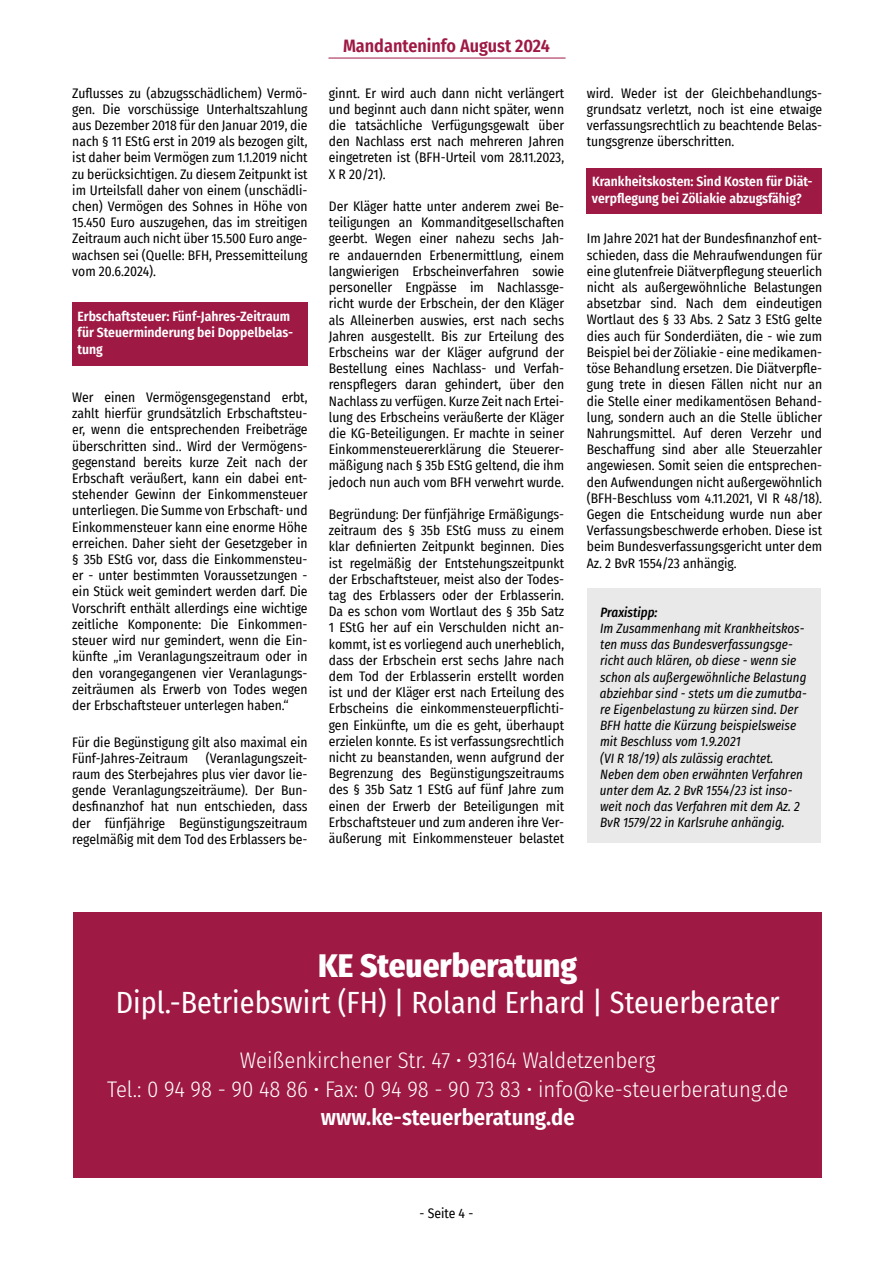
<style>
.page{position:relative;width:893px;height:1263px;background:#fff}
.page>*{position:absolute;margin:0;border:0;box-sizing:border-box;transform-origin:0 0}
.t1{font:800 33px "Fira Sans Condensed";color:#fff}
.t2{font:30px "Fira Sans Condensed";color:#fff}
.t3{font:300 22.5px/28.5px "Fira Sans Condensed";color:#fff;text-align:center}
.t4{font:600 22.5px "Fira Sans Condensed";color:#fff}
.t5{font:600 18px "Fira Sans Condensed";color:#9e1944}
.t6{font:13.5px/16.2px "Fira Sans Condensed";color:#000;text-align:justify}
.t7{font:italic 13.5px/16.2px "Fira Sans Condensed";color:#000}
.t8{font:600 13.5px/16.2px "Fira Sans Condensed";color:#fff}
.t9{font:italic 500 13.5px "Fira Sans Condensed";color:#000}
</style>
<div class="page">
<hr style="left:328px;top:58px;width:238px;height:1px;background:#9e1944">
<div style="left:72px;top:303px;width:236px;height:63px;background:#9e1944"></div>
<div style="left:587px;top:168px;width:235px;height:46px;background:#9e1944"></div>
<div style="left:587px;top:588px;width:234px;height:255px;background:#e9e9e9"></div>
<div style="left:74px;top:912px;width:748px;height:266px;background:#9e1944"></div>
<p class="t6" style="left:72px;top:84px;width:237px">Zuflusses zu (abzugsschädlichem) Vermö&shy;gen. Die vorschüssige Unterhaltszahlung aus Dezember 2018 für den Januar 2019, die nach § 11 EStG erst in 2019 als bezogen gilt, ist daher beim Vermögen zum 1.1.2019 nicht zu berücksichtigen. Zu diesem Zeitpunkt ist im Urteilsfall daher von einem (unschädli&shy;chen) Vermögen des Sohnes in Höhe von 15.450 Euro auszugehen, das im streitigen Zeitraum auch nicht über 15.500 Euro ange&shy;wachsen sei (Quelle: BFH, Pressemitteilung vom 20.6.2024).</p>
<p class="t8" style="left:77px;top:308px;width:217px">Erbschaftsteuer: Fünf-Jahres-Zeitraum für Steuerminderung bei Doppelbelas&shy;tung</p>
<p class="t6" style="left:72px;top:389px;width:237px">Wer einen Vermögensgegenstand erbt, zahlt hierfür grundsätzlich Erbschaftsteu&shy;er, wenn die entsprechenden Freibeträge überschritten sind.. Wird der Vermögens&shy;gegenstand bereits kurze Zeit nach der Erbschaft veräußert, kann ein dabei ent&shy;stehender Gewinn der Einkommensteuer unterliegen. Die Summe von Erbschaft- und Einkommensteuer kann eine enorme Höhe erreichen. Daher sieht der Gesetzgeber in § 35b EStG vor, dass die Einkommensteu&shy;er - unter bestimmten Voraussetzungen - ein Stück weit gemindert werden darf. Die Vorschrift enthält allerdings eine wichtige zeitliche Komponente: Die Einkommen&shy;steuer wird nur gemindert, wenn die Ein&shy;künfte „im Veranlagungszeitraum oder in den vorangegangenen vier Veranlagungs&shy;zeiträumen als Erwerb von Todes wegen der Erbschaftsteuer unterlegen haben.“</p>
<p class="t6" style="left:72px;top:733px;width:237px">Für die Begünstigung gilt also maximal ein<br>Fünf-Jahres-Zeitraum</p>
<p class="t6" style="left:72px;top:749px;width:237px;text-indent:134px">(Veranlagungszeit&shy;raum des Sterbejahres plus vier davor lie&shy;gende Veranlagungszeiträume). Der Bun&shy;desfinanzhof hat nun entschieden, dass der fünfjährige Begünstigungszeitraum regelmäßig mit dem Tod des Erblassers be-</p>
<h3 class="t5" style="left:343px;top:31px;width:208px">Mandanteninfo August 2024</h3>
<p class="t6" style="left:329px;top:84px;width:237px">ginnt. Er wird auch dann nicht verlängert und beginnt auch dann nicht später, wenn die tatsächliche Verfügungsgewalt über den Nachlass erst nach mehreren Jahren eingetreten ist (BFH-Urteil vom 28.11.2023, X R 20/21).</p>
<p class="t6" style="left:329px;top:198px;width:237px">Der Kläger hatte unter anderem zwei Be&shy;teiligungen an Kommanditgesellschaften geerbt. Wegen einer nahezu sechs Jah&shy;re andauernden Erbenermittlung, einem langwierigen Erbscheinverfahren sowie personeller Engpässe im Nachlassge&shy;richt wurde der Erbschein, der den Kläger als Alleinerben auswies, erst nach sechs Jahren ausgestellt. Bis zur Erteilung des Erbscheins war der Kläger aufgrund der Bestellung eines Nachlass- und Verfah&shy;renspflegers daran gehindert, über den Nachlass zu verfügen. Kurze Zeit nach Ertei&shy;lung des Erbscheins veräußerte der Kläger die KG-Beteiligungen. Er machte in seiner Einkommensteuererklärung die Steuerer&shy;mäßigung nach § 35b EStG geltend, die ihm jedoch nun auch vom BFH verwehrt wurde.</p>
<p class="t6" style="left:329px;top:506px;width:237px">Begründung: Der fünfjährige Ermäßigungs&shy;zeitraum des § 35b EStG muss zu einem klar definierten Zeitpunkt beginnen. Dies ist regelmäßig der Entstehungszeitpunkt der Erbschaftsteuer, meist also der Todes&shy;tag des Erblassers oder der Erblasserin.<br>Da es schon vom Wortlaut des § 35b Satz 1 EStG her auf ein Verschulden nicht an&shy;kommt, ist es vorliegend auch unerheblich, dass der Erbschein erst sechs Jahre nach dem Tod der Erblasserin erstellt worden ist und der Kläger erst nach Erteilung des Erbscheins die einkommensteuerpflichti&shy;gen Einkünfte, um die es geht, überhaupt erzielen konnte. Es ist verfassungsrechtlich nicht zu beanstanden, wenn aufgrund der Begrenzung des Begünstigungszeitraums des § 35b Satz 1 EStG auf fünf Jahre zum einen der Erwerb der Beteiligungen mit Erbschaftsteuer und zum anderen ihre Ver&shy;äußerung mit Einkommensteuer belastet</p>
<p class="t6" style="left:587px;top:84px;width:237px">wird. Weder ist der Gleichbehandlungs&shy;grundsatz verletzt, noch ist eine etwaige verfassungsrechtlich zu beachtende Belas&shy;tungsgrenze überschritten.</p>
<p class="t8" style="left:592px;top:173px;width:222px">Krankheitskosten: Sind Kosten für Diät&shy;verpflegung bei Zöliakie abzugsfähig?</p>
<p class="t6" style="left:587px;top:230px;width:237px">Im Jahre 2021 hat der Bundesfinanzhof ent&shy;schieden, dass die Mehraufwendungen für eine glutenfreie Diätverpflegung steuerlich nicht als außergewöhnliche Belastungen absetzbar sind. Nach dem eindeutigen Wortlaut des § 33 Abs. 2 Satz 3 EStG gelte dies auch für Sonderdiäten, die - wie zum Beispiel bei der Zöliakie - eine medikamen&shy;töse Behandlung ersetzen. Die Diätverpfle&shy;gung trete in diesen Fällen nicht nur an die Stelle einer medikamentösen Behand&shy;lung, sondern auch an die Stelle üblicher Nahrungsmittel. Auf deren Verzehr und Beschaffung sind aber alle Steuerzahler angewiesen. Somit seien die entsprechen&shy;den Aufwendungen nicht außergewöhnlich (BFH-Beschluss vom 4.11.2021, VI R 48/18).<br>Gegen die Entscheidung wurde nun aber Verfassungsbeschwerde erhoben. Diese ist beim Bundesverfassungsgericht unter dem Az. 2 BvR 1554/23 anhängig.</p>
<p class="t9" style="left:600px;top:602px;width:59px">Praxistipp:</p>
<p class="t7" style="left:600px;top:620px;width:208px">Im Zusammenhang mit Krankheitskos&shy;ten muss das Bundesverfassungsge&shy;richt auch klären, ob diese - wenn sie schon als außergewöhnliche Belastung abziehbar sind - stets um die zumutba&shy;re Eigenbelastung zu kürzen sind. Der BFH hatte die Kürzung beispielsweise mit Beschluss vom 1.9.2021<br>(VI R 18/19) als zulässig erachtet.<br>Neben dem oben erwähnten Verfahren unter dem Az. 2 BvR 1554/23 ist inso&shy;weit noch das Verfahren mit dem Az. 2<br>BvR 1579/22 in Karlsruhe anhängig.</p>
<h1 class="t1" style="left:318px;top:937px;width:260px">KE Steuerberatung</h1>
<h2 class="t2" style="left:116px;top:980px;width:665px">Dipl.-Betriebswirt (FH) | Roland Erhard | Steuerberater</h2>
<h3 class="t3" style="left:107px;top:1046px;width:683px">Weißenkirchener Str. 47 • 93164 Waldetzenberg<br>Tel.: 0 94 98 - 90 48 86 • Fax: 0 94 98 - 90 73 83 • info@ke-steuerberatung.de</h3>
<h3 class="t4" style="left:321px;top:1099px;width:255px">www.ke-steuerberatung.de</h3>
<p class="t6" style="left:420px;top:1205px;width:55px">- Seite 4 -</p>
</div>
